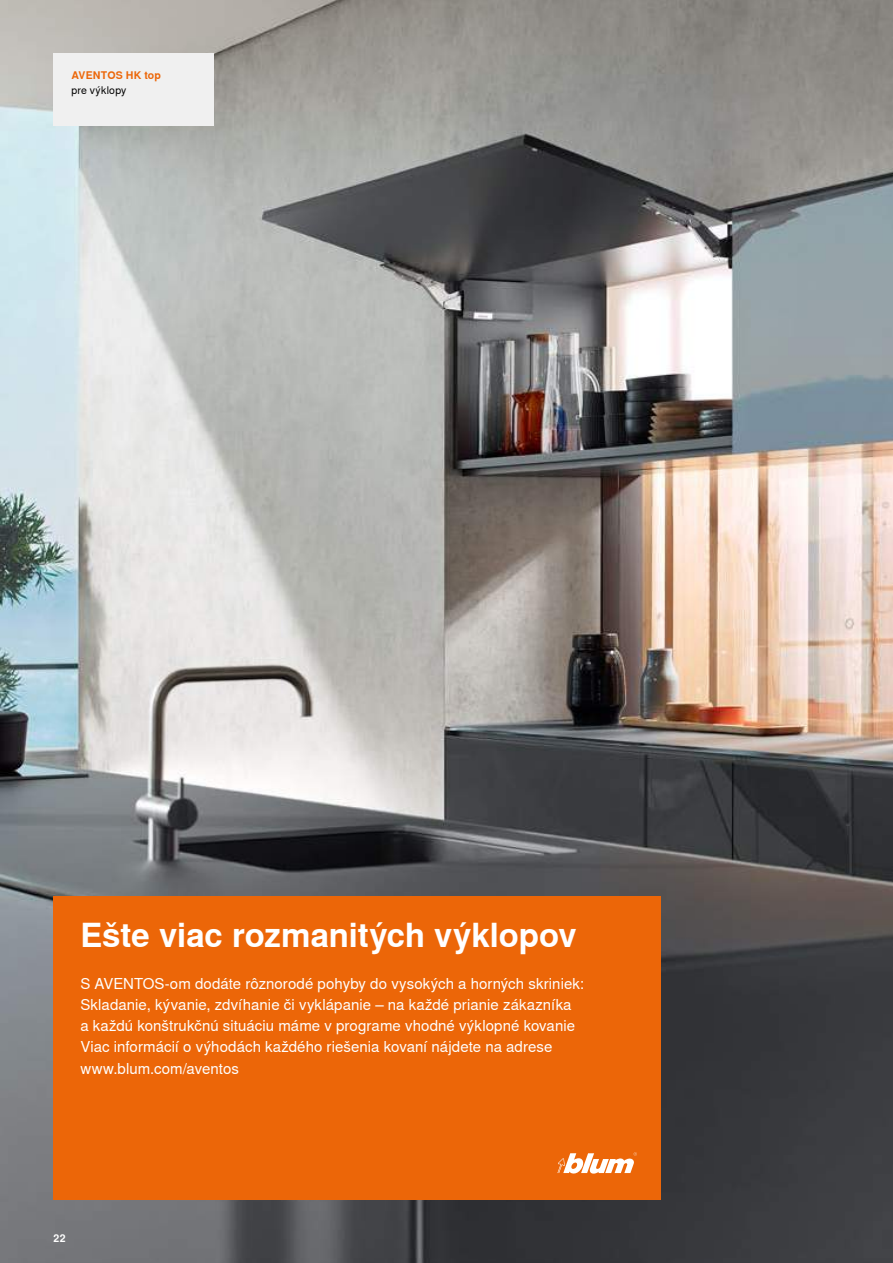
<style>
.page{position:relative;width:893px;height:1263px;background:#fff}
.page>*{position:absolute;margin:0;border:0;box-sizing:border-box;transform-origin:0 0}
.t1{font:700 33px "Nimbus Sans Global";letter-spacing:-.005em;color:#fff}
.t2{font:15px/21px "Nimbus Sans Global";letter-spacing:.005em;color:#fff}
.t3{font:700 10.5px "Nimbus Sans Global";letter-spacing:.015em;color:#ec6608}
.t4{font:10.5px "Nimbus Sans Global";letter-spacing:.025em;color:#000}
.t5{font:700 10.5px "Nimbus Sans Global";color:#fff}
</style>
<div class="page">
<img style="left:0;top:0;width:893px;height:1263px">
<div style="left:54px;top:896px;width:607px;height:304px;background:#ec6608"></div>
<svg style="left:557px;top:1152px;width:80px;height:21px"></svg>
<div style="left:54px;top:54px;width:160px;height:72px;background:#f0f0f0"></div>
<p class="t3" style="left:71px;top:69px;width:91px">AVENTOS HK top</p>
<p class="t4" style="left:71px;top:84px;width:57px">pre výklopy</p>
<h1 class="t1" style="left:80px;top:916px;width:498px">Ešte viac rozmanitých výklopov</h1>
<p class="t2" style="left:80px;top:974px;width:505px">S AVENTOS-om dodáte rôznorodé pohyby do vysokých a horných skriniek:<br>Skladanie, kývanie, zdvíhanie či vyklápanie – na každé prianie zákazníka<br>a každú konštrukčnú situáciu máme v programe vhodné výklopné kovanie Viac informácií o výhodách každého riešenia kovaní nájdete na adrese www.blum.com/aventos</p>
<p class="t5" style="left:54px;top:1232px;width:13px">22</p>
</div>
